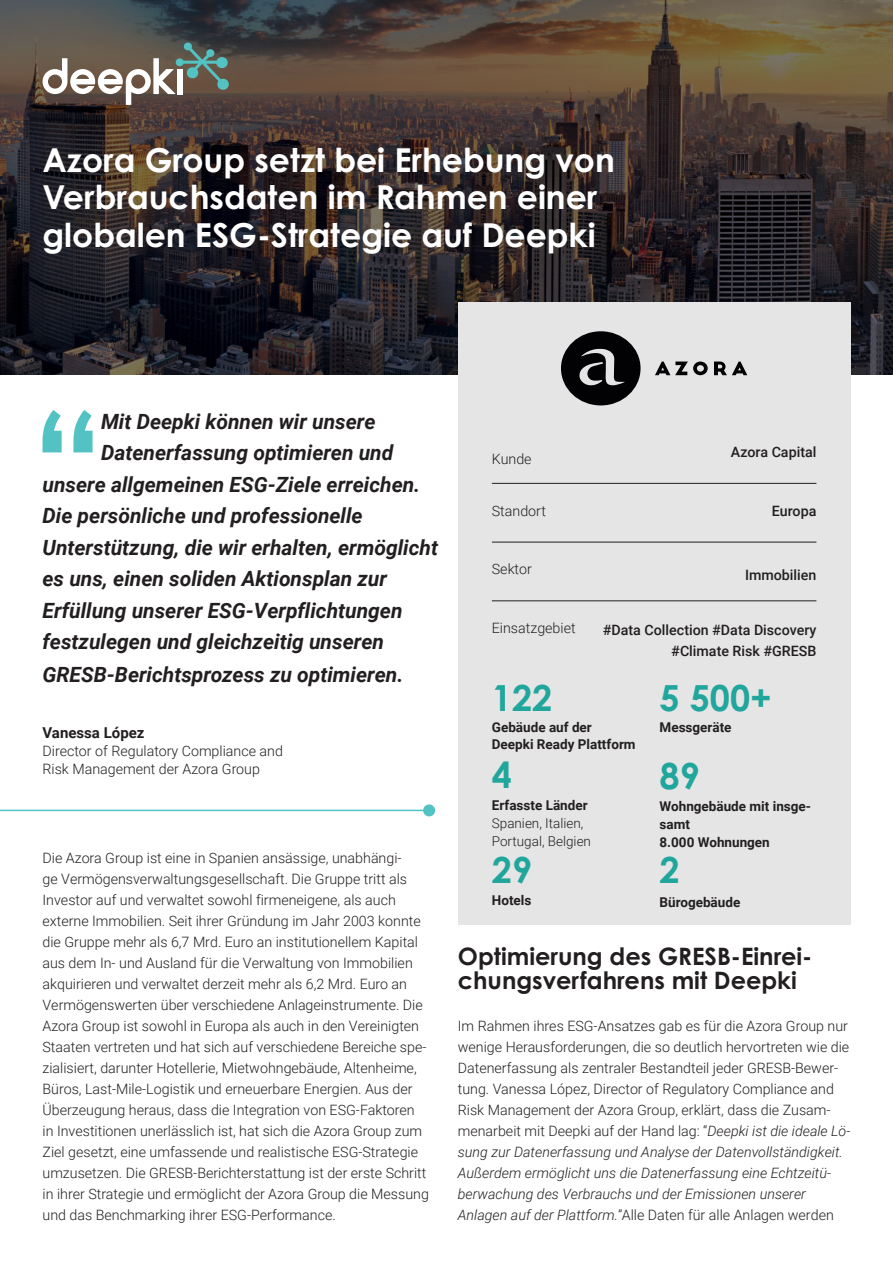
<style>
.page{position:relative;width:893px;height:1263px;background:#fff}
.page>*{position:absolute;margin:0;border:0;box-sizing:border-box;transform-origin:0 0}
.KPI_heritage_green{font:700 36px "Century Gothic Pro";color:#20a69c}
.t1{font:700 33px/37.5px "Century Gothic Pro";color:#fff}
.t2{font:700 24px/24px "Century Gothic Pro";color:#231f20}
.t3{font:italic 700 21px "Roboto";color:#231f20}
.t4{font:700 15px "Roboto";color:#231f20}
.t5{font:300 14.25px/21px "Roboto";color:#231f20}
.t6{font:500 14.25px "Roboto";color:#231f20}
.t7{font:700 13.5px/18px "Roboto";color:#231f20}
.t8{font:300 13.5px/18px "Roboto";color:#231f20}
.s1{font-weight:700}
.s2{font-style:italic}
</style>
<div class="page">
<svg style="left:0;top:0;width:893px;height:375px;background:#3a312e"></svg>
<svg style="left:43px;top:43px;width:186px;height:62px"></svg>
<div style="left:458px;top:303px;width:392px;height:622px;background:#e4e5e4"></div>
<svg style="left:561px;top:331px;width:186px;height:74px"></svg>
<hr style="left:492px;top:483px;width:324px;height:1px;background:#231f20">
<hr style="left:492px;top:542px;width:324px;height:1px;background:#231f20">
<hr style="left:492px;top:600px;width:324px;height:1px;background:#231f20">
<svg style="left:43px;top:410px;width:50px;height:42px"></svg>
<hr style="left:0;top:810px;width:429px;height:1px;background:#52c2c2">
<div style="left:423px;top:804px;width:12px;height:12px;background:#52c2c2;border-radius:50%"></div>
<p class="t1" style="left:43px;top:141px;width:574px">Azora Group setzt bei Erhebung von<br>Verbrauchsdaten im Rahmen einer globalen ESG-Strategie auf Deepki</p>
<p class="t3" style="left:101px;top:407px;width:276px">Mit Deepki können wir unsere</p>
<p class="t3" style="left:101px;top:438px;width:294px">Datenerfassung optimieren und</p>
<p class="t3" style="left:43px;top:470px;width:379px">unsere allgemeinen ESG-Ziele erreichen.</p>
<p class="t3" style="left:43px;top:501px;width:322px">Die persönliche und professionelle</p>
<p class="t3" style="left:43px;top:533px;width:397px">Unterstützung, die wir erhalten, ermöglicht</p>
<p class="t3" style="left:43px;top:564px;width:346px">es uns, einen soliden Aktionsplan zur</p>
<p class="t3" style="left:43px;top:596px;width:362px">Erfüllung unserer ESG-Verpflichtungen</p>
<p class="t3" style="left:43px;top:627px;width:343px">festzulegen und gleichzeitig unseren</p>
<p class="t3" style="left:43px;top:660px;width:362px">GRESB-Berichtsprozess zu optimieren.</p>
<p class="t4" style="left:43px;top:722px;width:104px">Vanessa López</p>
<p class="t5" style="left:43px;top:741px;width:242px;line-height:18px">Director of Regulatory Compliance and<br>Risk Management der Azora Group</p>
<p class="t5" style="left:43px;top:847px;width:388px">Die Azora Group ist eine in Spanien ansässige, unabhängi-<br>ge Vermögensverwaltungsgesellschaft. Die Gruppe tritt als Investor auf und verwaltet sowohl firmeneigene, als auch externe Immobilien. Seit ihrer Gründung im Jahr 2003 konnte die Gruppe mehr als 6,7 Mrd. Euro an institutionellem Kapital aus dem In- und Ausland für die Verwaltung von Immobilien akquirieren und verwaltet derzeit mehr als 6,2 Mrd. Euro an Vermögenswerten über verschiedene Anlageinstrumente. Die Azora Group ist sowohl in Europa als auch in den Vereinigten Staaten vertreten und hat sich auf verschiedene Bereiche spe&shy;zialisiert, darunter Hotellerie, Mietwohngebäude, Altenheime, Büros, Last-Mile-Logistik und erneuerbare Energien. Aus der Überzeugung heraus, dass die Integration von ESG-Faktoren in Investitionen unerlässlich ist, hat sich die Azora Group zum Ziel gesetzt, eine umfassende und realistische ESG-Strategie umzusetzen. Die GRESB-Berichterstattung ist der erste Schritt in ihrer Strategie und ermöglicht der Azora Group die Messung und das Benchmarking ihrer ESG-Performance.</p>
<p class="t5" style="left:492px;top:447px;width:41px">Kunde</p>
<p class="t6" style="left:731px;top:442px;width:87px">Azora Capital</p>
<p class="t5" style="left:492px;top:500px;width:56px">Standort</p>
<p class="t6" style="left:772px;top:501px;width:46px">Europa</p>
<p class="t5" style="left:492px;top:558px;width:41px">Sektor</p>
<p class="t5" style="left:492px;top:617px;width:85px">Einsatzgebiet</p>
<p class="KPI_heritage_green" style="left:492px;top:675px;width:62px">122</p>
<p class="t6" style="left:745px;top:565px;width:73px">Immobilien</p>
<p class="t6" style="left:603px;top:620px;width:215px">#Data Collection #Data Discovery</p>
<p class="t6" style="left:671px;top:641px;width:147px">#Climate Risk #GRESB</p>
<p class="KPI_heritage_green" style="left:659px;top:675px;width:114px">5 500+</p>
<p class="t7" style="left:492px;top:719px;width:145px;line-height:16.5px">Gebäude auf der<br>Deepki Ready Plattform</p>
<p class="t7" style="left:659px;top:718px;width:74px">Messgeräte</p>
<p class="KPI_heritage_green" style="left:492px;top:753px;width:22px">4</p>
<p class="t8" style="left:492px;top:796px;width:101px"><span class="s1">Erfasste Länder<br></span>Spanien, Italien,<br>Portugal, Belgien</p>
<p class="t7" style="left:659px;top:797px;width:153px">Wohngebäude mit insge&shy;samt<br>8.000 Wohnungen</p>
<p class="KPI_heritage_green" style="left:659px;top:754px;width:42px">89</p>
<p class="KPI_heritage_green" style="left:492px;top:848px;width:42px">29</p>
<p class="t7" style="left:492px;top:890px;width:41px">Hotels</p>
<p class="KPI_heritage_green" style="left:659px;top:847px;width:22px">2</p>
<p class="t7" style="left:659px;top:893px;width:82px">Bürogebäude</p>
<p class="t2" style="left:458px;top:944px;width:356px">Optimierung des GRESB-Einrei&shy;chungsverfahrens mit Deepki</p>
<p class="t5" style="left:458px;top:1015px;width:394px">Im Rahmen ihres ESG-Ansatzes gab es für die Azora Group nur wenige Herausforderungen, die so deutlich hervortreten wie die Datenerfassung als zentraler Bestandteil jeder GRESB-Bewer&shy;tung. Vanessa López, Director of Regulatory Compliance and Risk Management der Azora Group, erklärt, dass die Zusam&shy;menarbeit mit Deepki auf der Hand lag: “<span class="s2">Deepki ist die ideale Lö&shy;sung zur Datenerfassung und Analyse der Datenvollständigkeit.<br>Außerdem ermöglicht uns die Datenerfassung eine Echtzeitü&shy;berwachung des Verbrauchs und der Emissionen unserer Anlagen auf der Plattform.</span>”Alle Daten für alle Anlagen werden</p>
</div>
